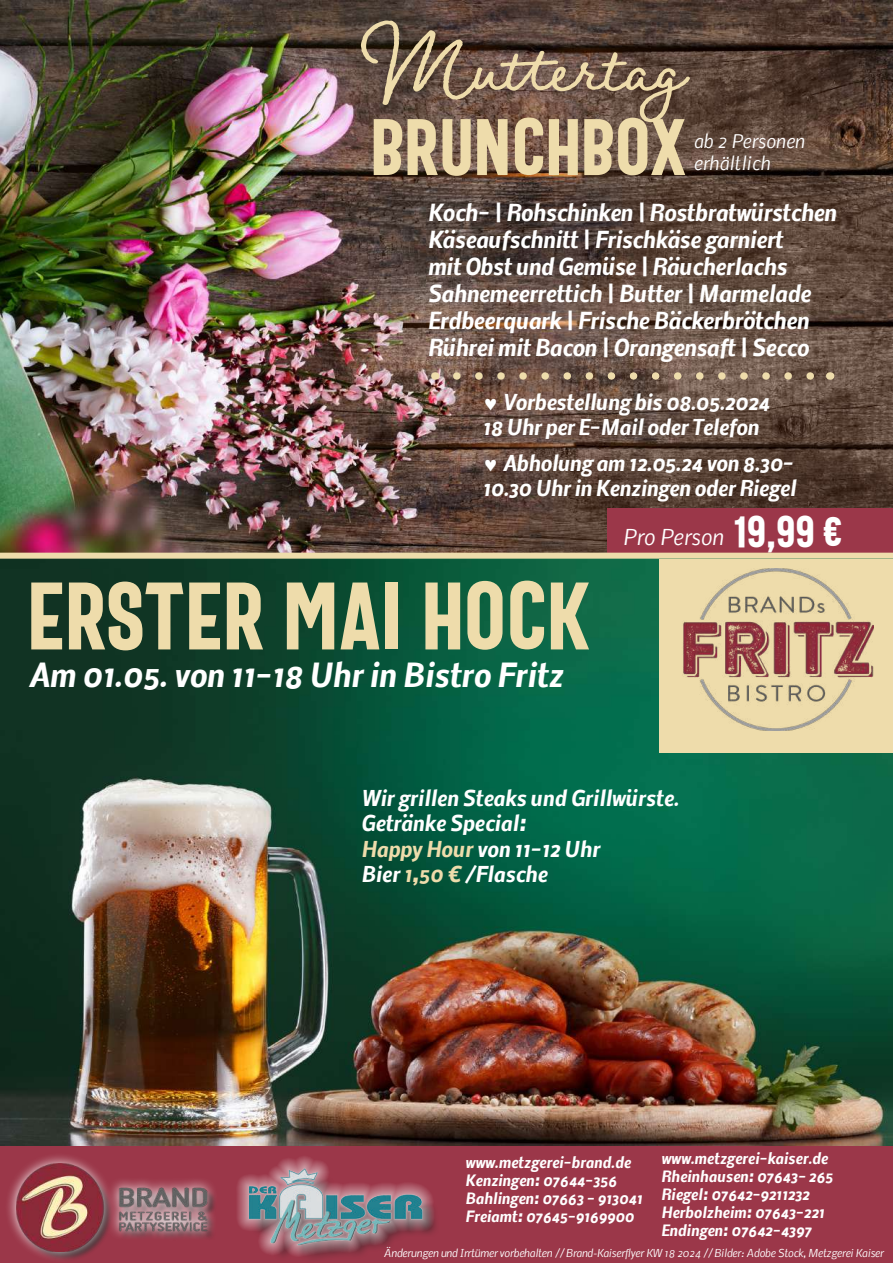
<style>
.page{position:relative;width:893px;height:1263px;background:#fff}
.page>*{position:absolute;margin:0;border:0;box-sizing:border-box;transform-origin:0 0}
.t1{font:700 105.6px "Braisetto";letter-spacing:-.01em;color:#eedcab}
.t2{font:97.05px "Bartender Semi Condensed Sans";letter-spacing:-.01em;color:#eedcab}
.t3{font:81.15px "Bartender Semi Condensed Sans";letter-spacing:-.01em;color:#eedcab}
.t4{font:italic 700 31.95px "Nobile";letter-spacing:-.01em;color:#fff}
.t5{font:italic 700 22.5px/27px "Nobile";letter-spacing:-.02em;color:#fff}
.t6{font:italic 700 21px/25.5px "Nobile";letter-spacing:-.02em;color:#fff}
.t7{font:italic 21px "Nobile";color:#fff}
.t8{font:italic 18px/21.6px "Nobile";color:#fff}
.t9{font:italic 700 15px/18px "Nobile";letter-spacing:-.01em;color:#fff}
.t10{font:italic 10.5px "Nobile";letter-spacing:-.02em;color:#fff}
.s1{font-family:"Bartender Semi Condensed Sans";font-style:normal;font-size:45px}
.s2{color:#eedcab}
</style>
<div class="page">
<img style="left:0;top:559px;width:893px;height:588px">
<div style="left:0;top:1147px;width:893px;height:116px;background:#9b3749"></div>
<svg style="left:237px;top:1156px;width:198px;height:102px"></svg>
<img style="left:241px;top:1167px;width:187px;height:80px">
<div style="left:5px;top:1152px;width:213px;height:110px;background:#fff;opacity:.8"></div>
<img style="left:16px;top:1164px;width:191px;height:87px">
<img style="left:0;top:0;width:893px;height:553px">
<svg style="left:457px;top:372px;width:362px;height:8px;background:#8a745f"></svg>
<div style="left:608px;top:509px;width:285px;height:46px;background:#9b3749"></div>
<div style="left:0;top:553px;width:893px;height:6px;background:#eedcab"></div>
<div style="left:660px;top:559px;width:233px;height:194px;background:#eedcab"></div>
<img style="left:683px;top:568px;width:190px;height:163px">
<h1 class="t1" style="left:370px;top:-1px;width:317px">Muttertag</h1>
<h3 class="t3" style="left:369px;top:103px;width:319px">BRUNCHBOX</h3>
<p class="t5" style="left:428px;top:198px;width:410px">Koch- | Rohschinken | Rostbratwürstchen Käseaufschnitt | Frischkäse garniert<br>mit Obst und Gemüse | Räucherlachs Sahnemeerrettich | Butter | Marmelade Erdbeerquark | Frische Bäckerbrötchen Rührei mit Bacon | Orangensaft | Secco</p>
<p class="t6" style="left:483px;top:388px;width:288px">♥ Vorbestellung bis 08.05.2024<br>18 Uhr per E-Mail oder Telefon</p>
<p class="t6" style="left:483px;top:449px;width:315px">♥ Abholung am 12.05.24 von 8.30-<br>10.30 Uhr in Kenzingen oder Riegel</p>
<p class="t7" style="left:624px;top:521px;width:220px">Pro Person <span class="s1">19,99 €</span></p>
<p class="t8" style="left:694px;top:130px;width:113px">ab 2 Personen erhältlich</p>
<h2 class="t2" style="left:25px;top:563px;width:566px">ERSTER MAI HOCK</h2>
<h3 class="t4" style="left:29px;top:649px;width:536px">Am 01.05. von 11-18 Uhr in Bistro Fritz</h3>
<p class="t6" style="left:361px;top:784px;width:319px">Wir grillen Steaks und Grillwürste.<br>Getränke Special:<br><span class="s2">Happy Hour</span> von 11-12 Uhr<br>Bier <span class="s2">1,50 €</span> /Flasche</p>
<p class="t9" style="left:466px;top:1152px;width:178px">www.metzgerei-brand.de<br>Kenzingen: 07644-356<br>Bahlingen: 07663 - 913041<br>Freiamt: 07645-9169900</p>
<p class="t9" style="left:661px;top:1149px;width:173px">www.metzgerei-kaiser.de<br>Rheinhausen: 07643- 265<br>Riegel: 07642-9211232<br>Herbolzheim: 07643-221<br>Endingen: 07642-4397</p>
<p class="t10" style="left:384px;top:1245px;width:501px">Änderungen und Irrtümer vorbehalten // Brand-Kaiserflyer KW 18 2024 // Bilder: Adobe Stock, Metzgerei Kaiser</p>
</div>
